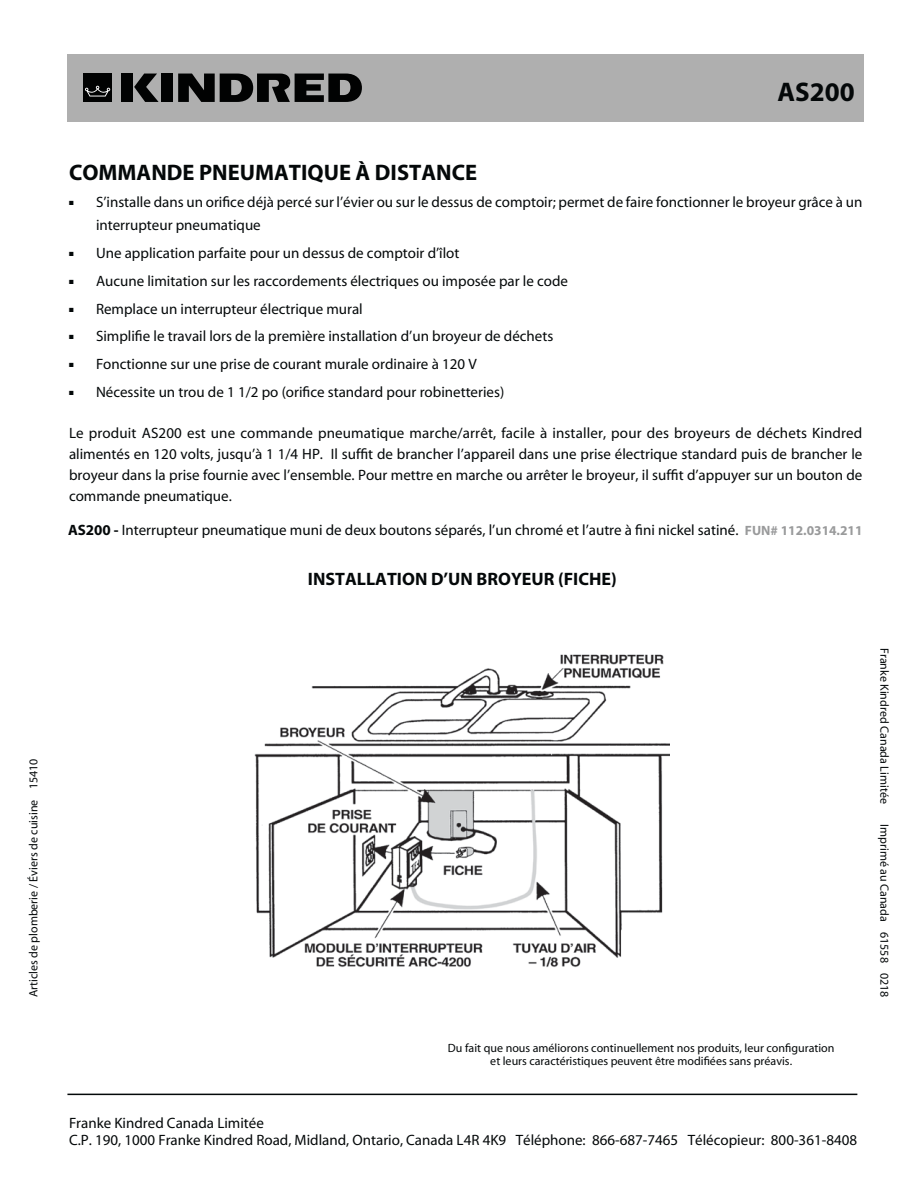
<style>
.page{position:relative;width:918px;height:1188px;background:#fff}
.page>*{position:absolute;margin:0;border:0;box-sizing:border-box;transform-origin:0 0}
.t1{font:700 27px "Myriad";color:#040809}
.t2{font:700 22.5px "Myriad";color:#040809}
.t3{font:700 18px "Myriad";color:#040809}
.t4{font:15px/27.9px "Myriad";color:#040809}
.t5{font:12px/13.5px "Myriad";color:#040809;text-align:center}
.s1{font-weight:700}
.s2{font-weight:700;font-size:13.5px;color:#999a9b}
</style>
<div class="page">
<div style="left:68px;top:54px;width:796px;height:68px;background:#afafaf"></div>
<img style="left:254px;top:654px;width:416px;height:313px">
<hr style="left:67px;top:1094px;width:790px;height:1px;background:#040809">
<svg style="left:134px;top:74px;width:25px;height:28px"></svg>
<div style="left:161px;top:74px;width:12px;height:28px;background:#010202"></div>
<svg style="left:178px;top:74px;width:184px;height:28px"></svg>
<div style="left:84px;top:74px;width:28px;height:28px;background:#010202"></div>
<div style="left:121px;top:74px;width:12px;height:28px;background:#010202"></div>
<svg style="left:85px;top:86px;width:25px;height:11px"></svg>
<p class="t5" style="left:27px;top:997px;width:240px;rotate:-90deg">Articles de plomberie / Éviers de cuisine 15410</p>
<h1 class="t1" style="left:778px;top:81px;width:79px">AS200</h1>
<h2 class="t2" style="left:69px;top:164px;width:410px">COMMANDE PNEUMATIQUE À DISTANCE</h2>
<p class="t4" style="left:96px;top:192px;width:768px;line-height:22.5px">S’installe dans un orifice déjà percé sur l’évier ou sur le dessus de comptoir; permet de faire fonctionner le broyeur grâce à un interrupteur pneumatique</p>
<p class="t4" style="left:96px;top:240px;width:474px">Une application parfaite pour un dessus de comptoir d’îlot<br>Aucune limitation sur les raccordements électriques ou imposée par le code Remplace un interrupteur électrique mural<br>Simplifie le travail lors de la première installation d’un broyeur de déchets Fonctionne sur une prise de courant murale ordinaire à 120 V<br>Nécessite un trou de 1 1/2 po (orifice standard pour robinetteries)</p>
<p class="t4" style="left:69px;top:424px;width:795px;line-height:21px;text-align:justify">Le produit AS200 est une commande pneumatique marche/arrêt, facile à installer, pour des broyeurs de déchets Kindred alimentés en 120 volts, jusqu’à 1 1/4 HP. Il suffit de brancher l’appareil dans une prise électrique standard puis de brancher le broyeur dans la prise fournie avec l’ensemble. Pour mettre en marche ou arrêter le broyeur, il suffit d’appuyer sur un bouton de commande pneumatique.</p>
<p class="t4" style="left:68px;top:517px;width:796px"><span class="s1">AS200 -</span> Interrupteur pneumatique muni de deux boutons séparés, l’un chromé et l’autre à fini nickel satiné. <span class="s2">FUN# 112.0314.211</span></p>
<p class="t3" style="left:308px;top:573px;width:310px">INSTALLATION D’UN BROYEUR (FICHE)</p>
<p class="t5" style="left:448px;top:1042px;width:388px">Du fait que nous améliorons continuellement nos produits, leur configuration et leurs caractéristiques peuvent être modifiées sans préavis.</p>
<p class="t4" style="left:69px;top:1116px;width:790px;line-height:16.5px">Franke Kindred Canada Limitée<br>C.P. 190, 1000 Franke Kindred Road, Midland, Ontario, Canada L4R 4K9 Téléphone: 866-687-7465 Télécopieur: 800-361-8408</p>
<p class="t5" style="left:890px;top:648px;width:157px;rotate:90deg">Franke Kindred Canada Limitée</p>
<p class="t5" style="left:890px;top:824px;width:175px;rotate:90deg">Imprimé au Canada 61558 0218</p>
</div>
